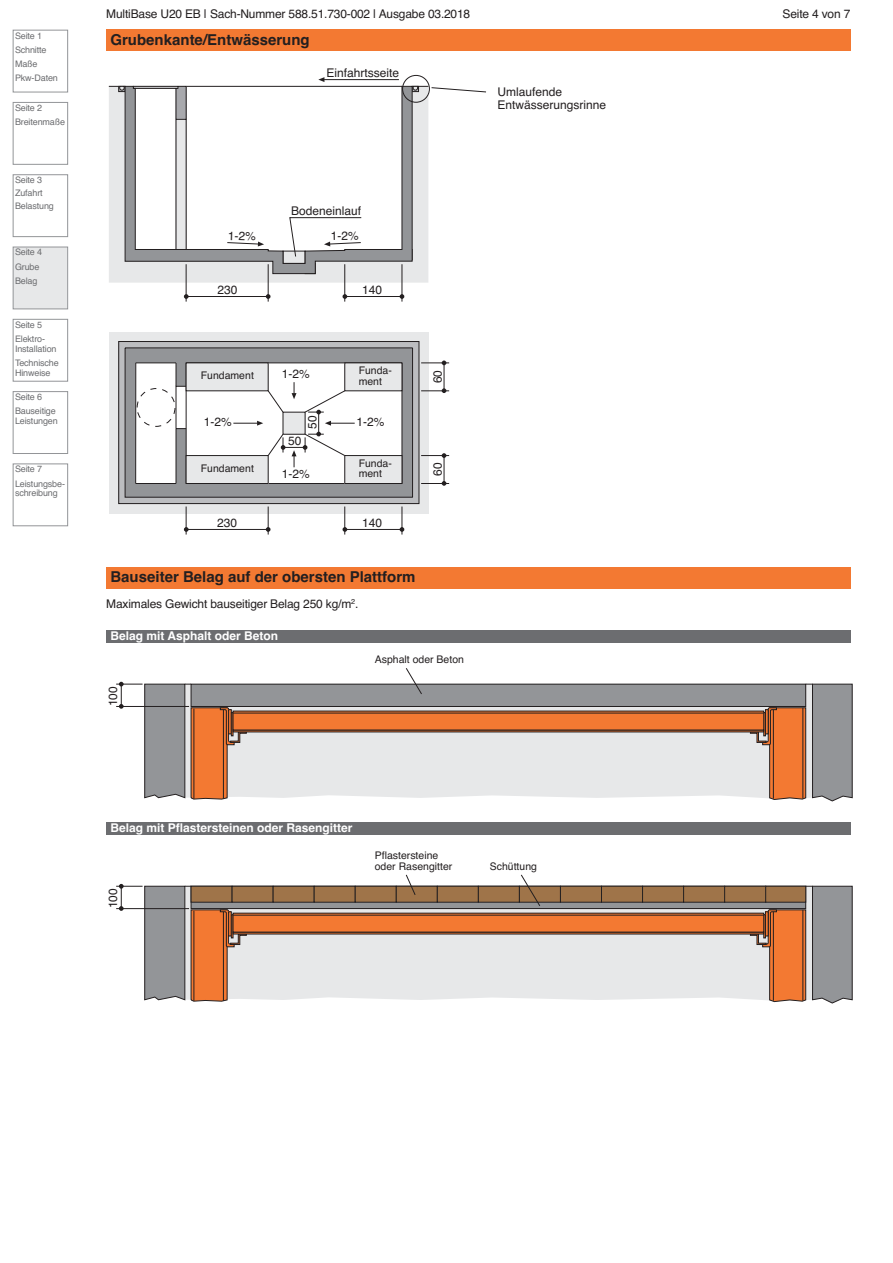
<style>
.page{position:relative;width:893px;height:1263px;background:#fff}
.page>*{position:absolute;margin:0;border:0;box-sizing:border-box;transform-origin:0 0}
.t1{font:700 15px "Helvetica";color:#231f20}
.t2{font:12px/13.5px "Helvetica";letter-spacing:-.015em;color:#231f20}
.t3{font:700 12px "Helvetica";color:#fff}
.t4{font:10.5px/10.5px "Helvetica";color:#231f20}
.t5{font:9px/14.2px "Helvetica";letter-spacing:-.015em;color:#6c6d70}
</style>
<div class="page">
<div style="left:106px;top:30px;width:744px;height:21px;background:#f37932"></div>
<div style="left:109px;top:332px;width:320px;height:181px;background:#e7e8e9"></div>
<div style="left:119px;top:341px;width:300px;height:163px;background:#bcbdc0"></div>
<div style="left:118px;top:341px;width:301px;height:163px;border:1px solid #231f20"></div>
<div style="left:109px;top:92px;width:319px;height:191px;background:#e7e8e9"></div>
<svg style="left:124px;top:86px;width:289px;height:188px"></svg>
<svg style="left:109px;top:86px;width:16px;height:6px"></svg>
<hr style="left:186px;top:86px;width:216px;height:1px;background:#231f20">
<hr style="left:345px;top:529px;width:57px;height:1px;background:#231f20">
<svg style="left:400px;top:506px;width:4px;height:28px"></svg>
<svg style="left:343px;top:506px;width:4px;height:28px"></svg>
<hr style="left:324px;top:79px;width:75px;height:1px;background:#231f20">
<svg style="left:318px;top:77px;width:6px;height:5px"></svg>
<hr style="left:186px;top:529px;width:82px;height:1px;background:#231f20">
<svg style="left:266px;top:506px;width:5px;height:28px"></svg>
<svg style="left:184px;top:506px;width:5px;height:28px"></svg>
<svg style="left:421px;top:453px;width:28px;height:33px"></svg>
<svg style="left:421px;top:360px;width:28px;height:33px"></svg>
<svg style="left:400px;top:294px;width:4px;height:5px"></svg>
<hr style="left:345px;top:296px;width:57px;height:1px;background:#231f20">
<hr style="left:402px;top:264px;width:1px;height:38px;background:#231f20">
<svg style="left:343px;top:294px;width:4px;height:5px"></svg>
<hr style="left:344px;top:264px;width:1px;height:38px;background:#231f20">
<svg style="left:266px;top:294px;width:5px;height:5px"></svg>
<hr style="left:186px;top:296px;width:82px;height:1px;background:#231f20">
<hr style="left:268px;top:264px;width:1px;height:38px;background:#231f20">
<svg style="left:184px;top:294px;width:5px;height:5px"></svg>
<hr style="left:186px;top:264px;width:1px;height:38px;background:#231f20">
<svg style="left:227px;top:242px;width:37px;height:4px"></svg>
<svg style="left:289px;top:217px;width:124px;height:57px"></svg>
<svg style="left:124px;top:347px;width:289px;height:151px;background:#d1d1d2"></svg>
<div style="left:402px;top:75px;width:28px;height:28px;border:1px solid #231f20;border-radius:50%"></div>
<svg style="left:412px;top:86px;width:74px;height:7px"></svg>
<div style="left:13px;top:30px;width:55px;height:62px;border:1px solid #939598"></div>
<div style="left:13px;top:102px;width:55px;height:63px;border:1px solid #939598"></div>
<div style="left:13px;top:174px;width:55px;height:63px;border:1px solid #939598"></div>
<div style="left:14px;top:247px;width:53px;height:62px;background:#e7e8e9"></div>
<div style="left:13px;top:247px;width:55px;height:62px;border:1px solid #939598"></div>
<div style="left:13px;top:319px;width:55px;height:63px;border:1px solid #939598"></div>
<div style="left:13px;top:391px;width:55px;height:63px;border:1px solid #939598"></div>
<div style="left:13px;top:463px;width:55px;height:63px;border:1px solid #939598"></div>
<div style="left:106px;top:567px;width:744px;height:21px;background:#f37932"></div>
<div style="left:106px;top:630px;width:744px;height:13px;background:#6c6d70"></div>
<div style="left:106px;top:822px;width:744px;height:13px;background:#6c6d70"></div>
<div style="left:247px;top:707px;width:503px;height:91px;background:#e7e8e9"></div>
<div style="left:233px;top:730px;width:531px;height:2px;border:1px solid #231f20"></div>
<svg style="left:750px;top:683px;width:103px;height:119px;background:#b79582"></svg>
<div style="left:233px;top:711px;width:531px;height:19px;background:#f37932"></div>
<hr style="left:233px;top:713px;width:531px;height:1px;background:#231f20">
<div style="left:191px;top:684px;width:615px;height:22px;background:#939598"></div>
<div style="left:191px;top:684px;width:615px;height:23px;border:1px solid #231f20"></div>
<svg style="left:405px;top:668px;width:17px;height:26px"></svg>
<svg style="left:116px;top:682px;width:131px;height:118px"></svg>
<hr style="left:116px;top:706px;width:73px;height:1px;background:#231f20">
<div style="left:247px;top:909px;width:503px;height:91px;background:#e7e8e9"></div>
<div style="left:233px;top:932px;width:531px;height:2px;border:1px solid #231f20"></div>
<svg style="left:750px;top:885px;width:103px;height:118px;background:#b69481"></svg>
<div style="left:233px;top:913px;width:531px;height:19px;background:#f37932"></div>
<hr style="left:233px;top:915px;width:531px;height:1px;background:#231f20">
<svg style="left:247px;top:902px;width:557px;height:5px;background:#828386"></svg>
<div style="left:191px;top:886px;width:615px;height:23px;border:1px solid #231f20"></div>
<div style="left:232px;top:886px;width:41px;height:16px;background:#9f7449"></div>
<div style="left:232px;top:886px;width:41px;height:16px;border:1px solid #231f20"></div>
<div style="left:273px;top:886px;width:41px;height:16px;background:#9f7449"></div>
<div style="left:273px;top:886px;width:41px;height:16px;border:1px solid #231f20"></div>
<div style="left:314px;top:886px;width:41px;height:16px;background:#9f7449"></div>
<div style="left:314px;top:886px;width:42px;height:16px;border:1px solid #231f20"></div>
<div style="left:355px;top:886px;width:41px;height:16px;background:#9f7449"></div>
<div style="left:355px;top:886px;width:42px;height:16px;border:1px solid #231f20"></div>
<div style="left:396px;top:886px;width:41px;height:16px;background:#9f7449"></div>
<div style="left:396px;top:886px;width:42px;height:16px;border:1px solid #231f20"></div>
<div style="left:437px;top:886px;width:41px;height:16px;background:#9f7449"></div>
<div style="left:437px;top:886px;width:42px;height:16px;border:1px solid #231f20"></div>
<div style="left:478px;top:886px;width:41px;height:16px;background:#9f7449"></div>
<div style="left:478px;top:886px;width:42px;height:16px;border:1px solid #231f20"></div>
<div style="left:519px;top:886px;width:41px;height:16px;background:#9f7449"></div>
<div style="left:519px;top:886px;width:42px;height:16px;border:1px solid #231f20"></div>
<div style="left:560px;top:886px;width:41px;height:16px;background:#9f7449"></div>
<div style="left:560px;top:886px;width:42px;height:16px;border:1px solid #231f20"></div>
<div style="left:601px;top:886px;width:41px;height:16px;background:#9f7449"></div>
<div style="left:601px;top:886px;width:42px;height:16px;border:1px solid #231f20"></div>
<div style="left:642px;top:886px;width:42px;height:16px;background:#9f7449"></div>
<div style="left:642px;top:886px;width:42px;height:16px;border:1px solid #231f20"></div>
<div style="left:684px;top:886px;width:41px;height:16px;background:#9f7449"></div>
<div style="left:683px;top:886px;width:42px;height:16px;border:1px solid #231f20"></div>
<div style="left:725px;top:886px;width:41px;height:16px;background:#9f7449"></div>
<div style="left:724px;top:886px;width:42px;height:16px;border:1px solid #231f20"></div>
<div style="left:766px;top:886px;width:40px;height:16px;background:#9f7449"></div>
<div style="left:765px;top:886px;width:41px;height:16px;border:1px solid #231f20"></div>
<svg style="left:405px;top:874px;width:11px;height:21px"></svg>
<svg style="left:520px;top:874px;width:21px;height:33px"></svg>
<svg style="left:116px;top:884px;width:131px;height:118px"></svg>
<hr style="left:116px;top:908px;width:73px;height:1px;background:#231f20">
<p class="t5" style="left:15px;top:28px;width:44px">Seite 1<br>Schnitte<br>Maße<br>Pkw-Daten</p>
<p class="t5" style="left:15px;top:101px;width:52px">Seite 2<br>Breitenmaße</p>
<p class="t5" style="left:15px;top:174px;width:40px;line-height:12.8px">Seite 3<br>Zufahrt<br>Belastung</p>
<p class="t5" style="left:15px;top:245px;width:29px">Seite 4<br>Grube<br>Belag</p>
<p class="t5" style="left:15px;top:317px;width:32px">Seite 5<br>Elektro-</p>
<p class="t5" style="left:15px;top:341px;width:45px">Installation<br>Technische</p>
<p class="t5" style="left:15px;top:365px;width:37px">Hinweise</p>
<p class="t5" style="left:15px;top:390px;width:42px">Seite 6<br>Bauseitige</p>
<p class="t5" style="left:15px;top:414px;width:44px">Leistungen</p>
<p class="t5" style="left:15px;top:462px;width:52px">Seite 7<br>Leistungsbe-</p>
<p class="t5" style="left:15px;top:486px;width:44px">schreibung</p>
<p class="t2" style="left:106px;top:7px;width:365px">MultiBase U20 EB | Sach-Nummer 588.51.730-002 | Ausgabe 03.2018</p>
<p class="t2" style="left:783px;top:7px;width:69px">Seite 4 von 7</p>
<p class="t1" style="left:110px;top:31px;width:201px">Grubenkante/Entwässerung</p>
<p class="t2" style="left:326px;top:66px;width:74px">Einfahrtsseite</p>
<p class="t2" style="left:497px;top:85px;width:110px">Umlaufende<br>Entwässerungsrinne</p>
<p class="t2" style="left:291px;top:204px;width:72px">Bodeneinlauf</p>
<p class="t2" style="left:228px;top:229px;width:30px;rotate:2deg">1-2%</p>
<p class="t2" style="left:331px;top:229px;width:30px;rotate:-1deg">1-2%</p>
<p class="t2" style="left:217px;top:284px;width:22px">230</p>
<p class="t2" style="left:362px;top:284px;width:22px">140</p>
<p class="t4" style="left:201px;top:371px;width:55px">Fundament</p>
<p class="t4" style="left:359px;top:365px;width:35px">Funda&shy;ment</p>
<p class="t2" style="left:282px;top:367px;width:30px">1-2%</p>
<p class="t2" style="left:306px;top:429px;width:15px;rotate:-90deg">50</p>
<p class="t2" style="left:204px;top:415px;width:30px">1-2%</p>
<p class="t2" style="left:356px;top:415px;width:30px">1-2%</p>
<p class="t4" style="left:201px;top:463px;width:55px">Fundament</p>
<p class="t2" style="left:217px;top:517px;width:22px">230</p>
<p class="t2" style="left:288px;top:435px;width:15px">50</p>
<p class="t2" style="left:282px;top:467px;width:30px">1-2%</p>
<p class="t4" style="left:359px;top:458px;width:35px">Funda&shy;ment</p>
<p class="t2" style="left:362px;top:517px;width:22px">140</p>
<p class="t1" style="left:110px;top:568px;width:307px">Bauseiter Belag auf der obersten Plattform</p>
<p class="t2" style="left:106px;top:597px;width:254px">Maximales Gewicht bauseitiger Belag 250 kg/m<sup>2</sup>.</p>
<p class="t3" style="left:111px;top:629px;width:169px">Belag mit Asphalt oder Beton</p>
<p class="t2" style="left:431px;top:383px;width:15px;rotate:-90deg">60</p>
<p class="t2" style="left:431px;top:476px;width:15px;rotate:-90deg">60</p>
<p class="t2" style="left:107px;top:705px;width:21px;rotate:-90deg">100</p>
<p class="t4" style="left:375px;top:654px;width:91px">Asphalt oder Beton</p>
<p class="t3" style="left:111px;top:821px;width:244px">Belag mit Pflastersteinen oder Rasengitter</p>
<p class="t2" style="left:107px;top:908px;width:21px;rotate:-90deg">100</p>
<p class="t4" style="left:375px;top:850px;width:79px">Pflastersteine oder Rasengitter</p>
<p class="t4" style="left:490px;top:861px;width:49px">Schüttung</p>
</div>
